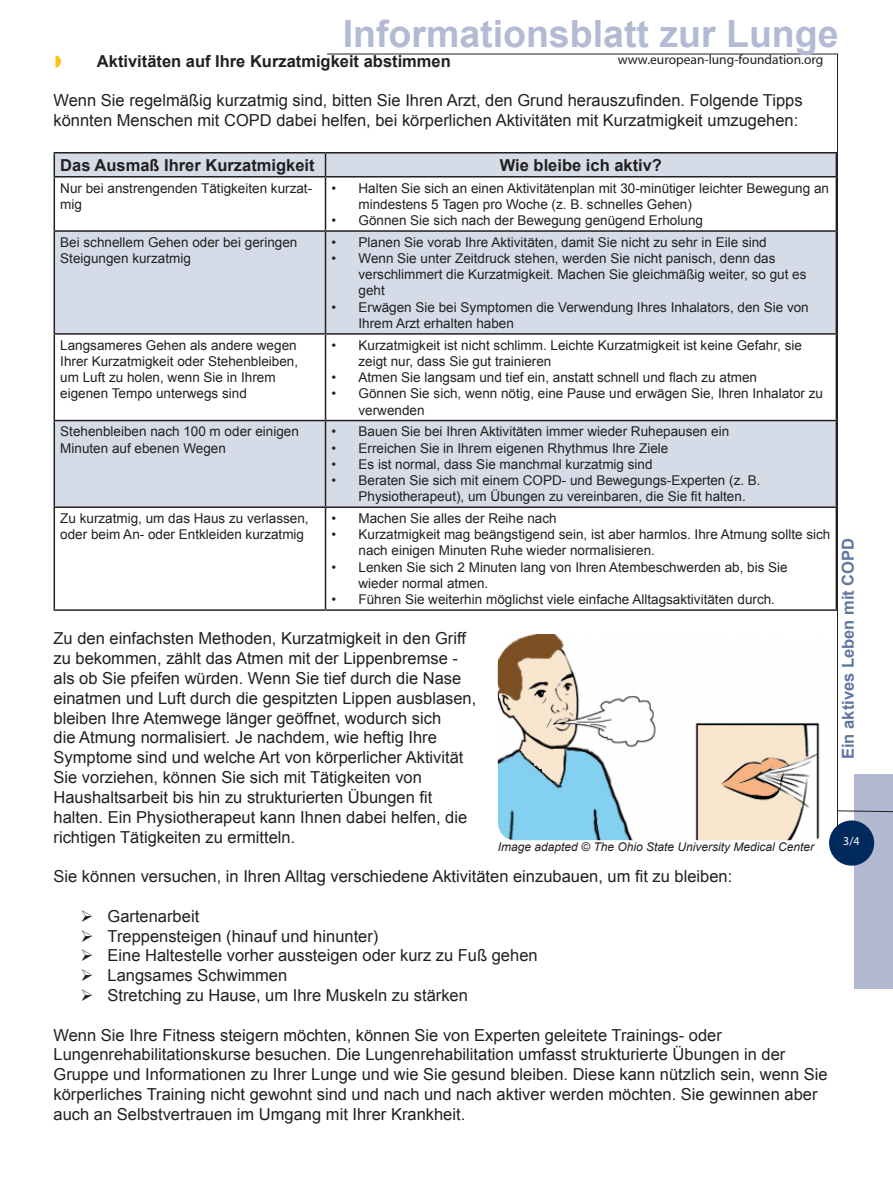
<style>
.page{position:relative;width:893px;height:1191px;background:#fff}
.page>*{position:absolute;margin:0;border:0;box-sizing:border-box;transform-origin:0 0}
.t1{font:700 37.5px "Arial";color:#b2bbd3}
.Body_text{font:16.5px/19.8px "Arial";color:#231f20}
.Heading1{font:700 16.5px "Arial";color:#231f20}
.t2{font:700 16.5px "Arial";color:#60779f}
.Body_text-2{font:13.5px/16.2px "Arial";color:#231f20}
.t3{font:13.5px "Myriad Pro";color:#231f20}
.Body_text-3{font:italic 12px "Arial";color:#231f20}
.t4{font:12px "Myriad Pro";color:#fff}
</style>
<div class="page">
<svg style="left:55px;top:153px;width:781px;height:353px;fill:#d5dce8"></svg>
<hr style="left:54px;top:152px;width:271px;height:1px;background:#231f20">
<svg style="left:54px;top:153px;width:1px;height:23px"></svg>
<hr style="left:325px;top:152px;width:512px;height:1px;background:#231f20">
<svg style="left:325px;top:153px;width:1px;height:23px"></svg>
<svg style="left:836px;top:153px;width:1px;height:23px"></svg>
<hr style="left:54px;top:176px;width:271px;height:1px;background:#231f20">
<hr style="left:54px;top:177px;width:1px;height:53px;background:#231f20">
<hr style="left:325px;top:176px;width:512px;height:1px;background:#231f20">
<hr style="left:325px;top:177px;width:1px;height:53px;background:#231f20">
<hr style="left:836px;top:177px;width:1px;height:53px;background:#231f20">
<hr style="left:54px;top:230px;width:271px;height:2px;background:#231f20">
<hr style="left:54px;top:232px;width:1px;height:101px;background:#231f20">
<hr style="left:325px;top:230px;width:512px;height:2px;background:#231f20">
<hr style="left:325px;top:232px;width:1px;height:101px;background:#231f20">
<hr style="left:836px;top:232px;width:1px;height:101px;background:#231f20">
<hr style="left:54px;top:333px;width:271px;height:2px;background:#231f20">
<hr style="left:54px;top:335px;width:1px;height:85px;background:#231f20">
<hr style="left:325px;top:333px;width:512px;height:2px;background:#231f20">
<hr style="left:325px;top:335px;width:1px;height:85px;background:#231f20">
<hr style="left:836px;top:335px;width:1px;height:85px;background:#231f20">
<hr style="left:54px;top:420px;width:271px;height:1px;background:#231f20">
<hr style="left:54px;top:421px;width:1px;height:85px;background:#231f20">
<hr style="left:325px;top:420px;width:512px;height:1px;background:#231f20">
<hr style="left:325px;top:421px;width:1px;height:85px;background:#231f20">
<hr style="left:836px;top:421px;width:1px;height:85px;background:#231f20">
<hr style="left:54px;top:506px;width:271px;height:2px;background:#231f20">
<hr style="left:54px;top:508px;width:1px;height:101px;background:#231f20">
<hr style="left:325px;top:506px;width:512px;height:2px;background:#231f20">
<hr style="left:325px;top:508px;width:1px;height:101px;background:#231f20">
<hr style="left:836px;top:508px;width:1px;height:101px;background:#231f20">
<hr style="left:54px;top:609px;width:271px;height:2px;background:#231f20">
<hr style="left:325px;top:609px;width:512px;height:2px;background:#231f20">
<div style="left:854px;top:774px;width:39px;height:214px;background:#b1bad2"></div>
<div style="left:829px;top:820px;width:45px;height:45px;background:#00295c;border-radius:50%"></div>
<hr style="left:837px;top:54px;width:1px;height:773px;background:#231f20">
<svg style="left:838px;top:810px;width:55px;height:2px"></svg>
<hr style="left:327px;top:54px;width:511px;height:1px;background:#231f20">
<svg style="left:55px;top:55px;width:6px;height:13px"></svg>
<img style="left:498px;top:634px;width:322px;height:206px">
<p class="t1" style="left:343px;top:9px;width:497px">Informationsblatt zur Lunge</p>
<p class="t3" style="left:618px;top:51px;width:207px">www.european-lung-foundation.org</p>
<p class="Heading1" style="left:97px;top:50px;width:355px">Aktivitäten auf Ihre Kurzatmigkeit abstimmen</p>
<p class="Body_text" style="left:54px;top:91px;width:751px">Wenn Sie regelmäßig kurzatmig sind, bitten Sie Ihren Arzt, den Grund herauszufinden. Folgende Tipps könnten Menschen mit COPD dabei helfen, bei körperlichen Aktivitäten mit Kurzatmigkeit umzugehen:</p>
<p class="Heading1" style="left:60px;top:154px;width:256px">Das Ausmaß Ihrer Kurzatmigkeit</p>
<p class="Heading1" style="left:500px;top:154px;width:164px">Wie bleibe ich aktiv?</p>
<p class="Body_text-2" style="left:60px;top:180px;width:253px">Nur bei anstrengenden Tätigkeiten kurzat&shy;mig</p>
<p class="Body_text-2" style="left:358px;top:180px;width:472px;text-indent:-27px">• Halten Sie sich an einen Aktivitätenplan mit 30-minütiger leichter Bewegung an mindestens 5 Tagen pro Woche (z. B. schnelles Gehen)</p>
<p class="Body_text-2" style="left:331px;top:212px;width:373px">• Gönnen Sie sich nach der Bewegung genügend Erholung</p>
<p class="Body_text-2" style="left:60px;top:234px;width:239px">Bei schnellem Gehen oder bei geringen<br>Steigungen kurzatmig</p>
<p class="Body_text-2" style="left:331px;top:234px;width:437px">• Planen Sie vorab Ihre Aktivitäten, damit Sie nicht zu sehr in Eile sind</p>
<p class="Body_text-2" style="left:358px;top:250px;width:449px;text-indent:-27px">• Wenn Sie unter Zeitdruck stehen, werden Sie nicht panisch, denn das verschlimmert die Kurzatmigkeit. Machen Sie gleichmäßig weiter, so gut es geht</p>
<p class="Body_text-2" style="left:358px;top:299px;width:452px;text-indent:-27px">• Erwägen Sie bei Symptomen die Verwendung Ihres Inhalators, den Sie von<br>Ihrem Arzt erhalten haben</p>
<p class="Body_text-2" style="left:60px;top:337px;width:239px">Langsameres Gehen als andere wegen Ihrer Kurzatmigkeit oder Stehenbleiben, um Luft zu holen, wenn Sie in Ihrem eigenen Tempo unterwegs sind</p>
<p class="Body_text-2" style="left:358px;top:337px;width:445px;text-indent:-27px">• Kurzatmigkeit ist nicht schlimm. Leichte Kurzatmigkeit ist keine Gefahr, sie zeigt nur, dass Sie gut trainieren</p>
<p class="Body_text-2" style="left:331px;top:369px;width:427px">• Atmen Sie langsam und tief ein, anstatt schnell und flach zu atmen</p>
<p class="Body_text-2" style="left:358px;top:386px;width:466px;text-indent:-27px">• Gönnen Sie sich, wenn nötig, eine Pause und erwägen Sie, Ihren Inhalator zu verwenden</p>
<p class="Body_text-2" style="left:60px;top:424px;width:240px">Stehenbleiben nach 100 m oder einigen<br>Minuten auf ebenen Wegen</p>
<p class="Body_text-2" style="left:331px;top:424px;width:399px">• Bauen Sie bei Ihren Aktivitäten immer wieder Ruhepausen ein</p>
<p class="Body_text-2" style="left:331px;top:440px;width:338px">• Erreichen Sie in Ihrem eigenen Rhythmus Ihre Ziele</p>
<p class="Body_text-2" style="left:331px;top:456px;width:323px">• Es ist normal, dass Sie manchmal kurzatmig sind</p>
<p class="Body_text-2" style="left:358px;top:472px;width:404px;text-indent:-27px">• Beraten Sie sich mit einem COPD- und Bewegungs-Experten (z. B.<br>Physiotherapeut), um Übungen zu vereinbaren, die Sie fit halten.</p>
<p class="Body_text-2" style="left:60px;top:510px;width:250px">Zu kurzatmig, um das Haus zu verlassen, oder beim An- oder Entkleiden kurzatmig</p>
<p class="Body_text-2" style="left:331px;top:510px;width:227px">• Machen Sie alles der Reihe nach</p>
<p class="Body_text-2" style="left:358px;top:526px;width:473px;text-indent:-27px">• Kurzatmigkeit mag beängstigend sein, ist aber harmlos. Ihre Atmung sollte sich nach einigen Minuten Ruhe wieder normalisieren.</p>
<p class="Body_text-2" style="left:358px;top:559px;width:431px;text-indent:-27px">• Lenken Sie sich 2 Minuten lang von Ihren Atembeschwerden ab, bis Sie wieder normal atmen.</p>
<p class="Body_text-2" style="left:331px;top:591px;width:445px">• Führen Sie weiterhin möglichst viele einfache Alltagsaktivitäten durch.</p>
<p class="Body_text" style="left:54px;top:629px;width:424px">Zu den einfachsten Methoden, Kurzatmigkeit in den Griff zu bekommen, zählt das Atmen mit der Lippenbremse - als ob Sie pfeifen würden. Wenn Sie tief durch die Nase einatmen und Luft durch die gespitzten Lippen ausblasen, bleiben Ihre Atemwege länger geöffnet, wodurch sich<br>die Atmung normalisiert. Je nachdem, wie heftig Ihre Symptome sind und welche Art von körperlicher Aktivität Sie vorziehen, können Sie sich mit Tätigkeiten von Haushaltsarbeit bis hin zu strukturierten Übungen fit halten. Ein Physiotherapeut kann Ihnen dabei helfen, die richtigen Tätigkeiten zu ermitteln.</p>
<p class="Body_text" style="left:54px;top:866px;width:680px">Sie können versuchen, in Ihren Alltag verschiedene Aktivitäten einzubauen, um fit zu bleiben:</p>
<p class="Body_text" style="left:81px;top:906px;width:120px">➢ Gartenarbeit</p>
<p class="Body_text" style="left:81px;top:926px;width:299px">➢ Treppensteigen (hinauf und hinunter)</p>
<p class="Body_text" style="left:81px;top:945px;width:459px">➢ Eine Haltestelle vorher aussteigen oder kurz zu Fuß gehen</p>
<p class="Body_text" style="left:81px;top:965px;width:208px">➢ Langsames Schwimmen</p>
<p class="Body_text" style="left:81px;top:985px;width:389px">➢ Stretching zu Hause, um Ihre Muskeln zu stärken</p>
<p class="Body_text" style="left:54px;top:1025px;width:776px">Wenn Sie Ihre Fitness steigern möchten, können Sie von Experten geleitete Trainings- oder Lungenrehabilitationskurse besuchen. Die Lungenrehabilitation umfasst strukturierte Übungen in der Gruppe und Informationen zu Ihrer Lunge und wie Sie gesund bleiben. Diese kann nützlich sein, wenn Sie körperliches Training nicht gewohnt sind und nach und nach aktiver werden möchten. Sie gewinnen aber auch an Selbstvertrauen im Umgang mit Ihrer Krankheit.</p>
<p class="Body_text-3" style="left:498px;top:839px;width:318px">Image adapted © The Ohio State University Medical Center</p>
<p class="t2" style="left:837px;top:759px;width:222px;rotate:-90deg">Ein aktives Leben mit COPD</p>
<p class="t4" style="left:843px;top:833px;width:18px">3/4</p>
</div>
